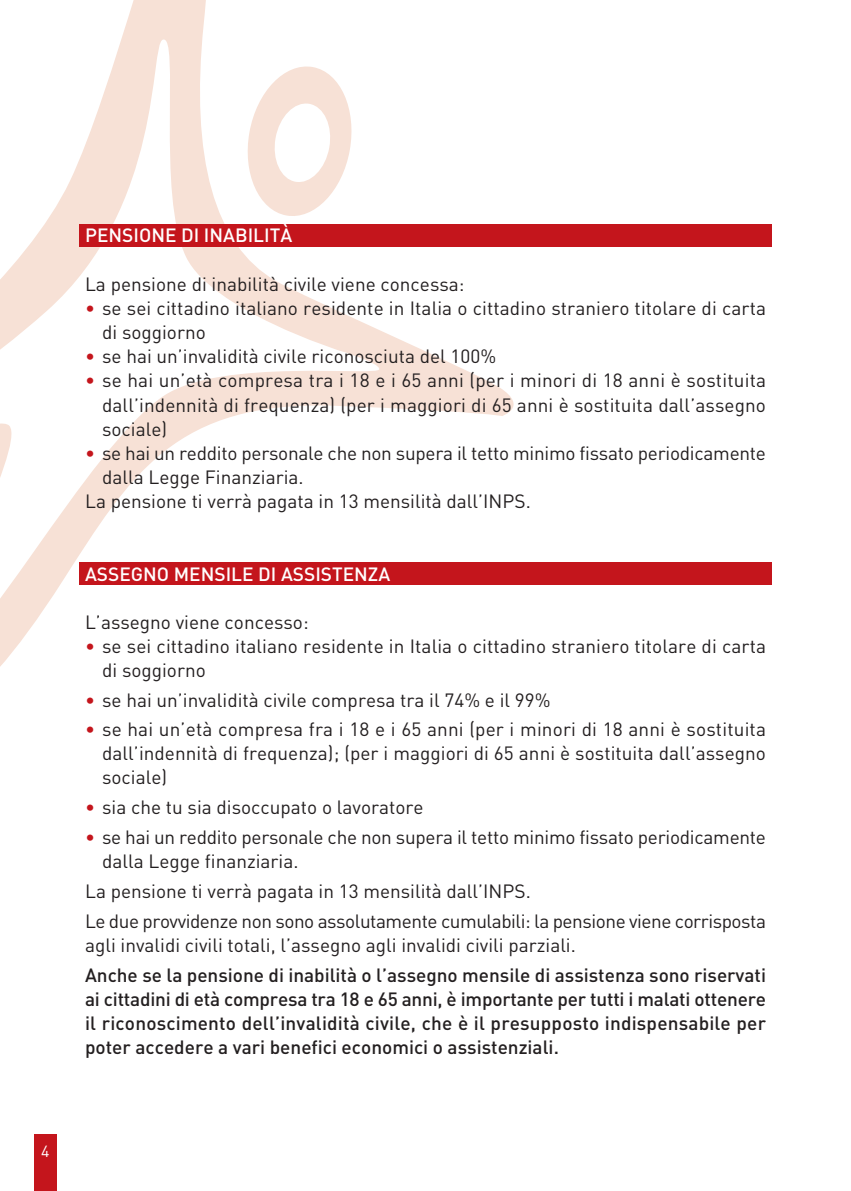
<style>
.page{position:relative;width:851px;height:1191px;background:#fff}
.page>*{position:absolute;margin:0;border:0;box-sizing:border-box;transform-origin:0 0}
.t1{font:19px/24px "DIN";color:#231f20}
.t2{font:500 19px/24px "DIN";color:#231f20;text-align:justify}
.t3{font:19px/29.8px "DIN";letter-spacing:-.025em;color:#231f20}
.t4{font:500 19px "DIN";color:#fff}
.t5{font:16px "DIN";color:#fff}
.s1{color:#c4151c}
</style>
<div class="page">
<svg style="left:0;top:0;width:514px;height:667px"></svg>
<div style="left:79px;top:562px;width:692px;height:23px;background:#c4151c"></div>
<div style="left:34px;top:1134px;width:23px;height:57px;background:#c4151c"></div>
<div style="left:79px;top:224px;width:692px;height:23px;background:#c4151c"></div>
<p class="t5" style="left:41px;top:1146px;width:10px">4</p>
<p class="t4" style="left:85px;top:228px;width:209px">PENSIONE DI INABILITÀ</p>
<p class="t1" style="left:85px;top:274px;width:381px">La pensione di inabilità civile viene concessa:</p>
<p class="t1" style="left:102px;top:298px;width:665px;text-indent:-17px"><span class="s1">•</span> se sei cittadino italiano residente in Italia o cittadino straniero titolare di carta di soggiorno</p>
<p class="t1" style="left:85px;top:346px;width:412px"><span class="s1">•</span> se hai un’invalidità civile riconosciuta del 100%</p>
<p class="t1" style="left:102px;top:371px;width:665px;text-align:justify;text-indent:-17px"><span class="s1">•</span> se hai un’età compresa tra i 18 e i 65 anni (per i minori di 18 anni è sostituita dall’indennità di frequenza) (per i maggiori di 65 anni è sostituita dall’assegno sociale)</p>
<p class="t1" style="left:85px;top:443px;width:682px"><span class="s1">•</span> se hai un reddito personale che non supera il tetto minimo fissato periodicamente</p>
<p class="t1" style="left:102px;top:468px;width:203px">dalla Legge Finanziaria.</p>
<p class="t1" style="left:85px;top:492px;width:447px">La pensione ti verrà pagata in 13 mensilità dall’INPS.</p>
<p class="t4" style="left:85px;top:567px;width:307px">ASSEGNO MENSILE DI ASSISTENZA</p>
<p class="t1" style="left:85px;top:612px;width:225px">L’assegno viene concesso:</p>
<p class="t1" style="left:102px;top:636px;width:665px;text-indent:-17px"><span class="s1">•</span> se sei cittadino italiano residente in Italia o cittadino straniero titolare di carta di soggiorno</p>
<p class="t1" style="left:85px;top:690px;width:467px"><span class="s1">•</span> se hai un’invalidità civile compresa tra il 74% e il 99%</p>
<p class="t1" style="left:102px;top:720px;width:665px;text-align:justify;text-indent:-17px"><span class="s1">•</span> se hai un’età compresa fra i 18 e i 65 anni (per i minori di 18 anni è sostituita dall’indennità di frequenza); (per i maggiori di 65 anni è sostituita dall’assegno sociale)</p>
<p class="t1" style="left:85px;top:798px;width:340px"><span class="s1">•</span> sia che tu sia disoccupato o lavoratore</p>
<p class="t1" style="left:102px;top:827px;width:665px;text-indent:-17px"><span class="s1">•</span> se hai un reddito personale che non supera il tetto minimo fissato periodicamente dalla Legge finanziaria.</p>
<p class="t3" style="left:85px;top:878px;width:682px">La pensione ti verrà pagata in 13 mensilità dall’INPS.<br>Le due provvidenze non sono assolutamente cumulabili: la pensione viene corrisposta</p>
<p class="t1" style="left:85px;top:935px;width:492px">agli invalidi civili totali, l’assegno agli invalidi civili parziali.</p>
<p class="t2" style="left:85px;top:965px;width:682px">Anche se la pensione di inabilità o l’assegno mensile di assistenza sono riservati ai cittadini di età compresa tra 18 e 65 anni, è importante per tutti i malati ottenere il riconoscimento dell’invalidità civile, che è il presupposto indispensabile per poter accedere a vari benefici economici o assistenziali.</p>
</div>
